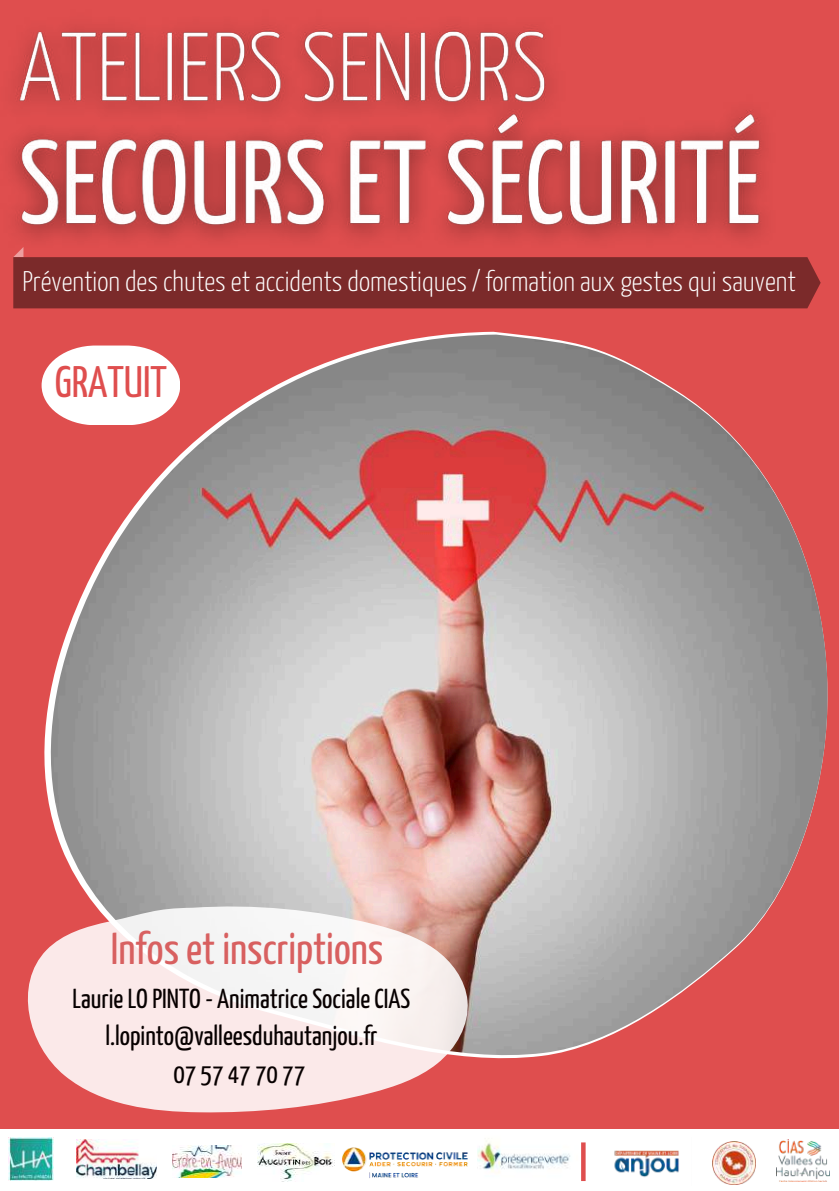
<style>
.page{position:relative;width:839px;height:1191px;background:#fff}
.page>*{position:absolute;margin:0;border:0;box-sizing:border-box;transform-origin:0 0}
.t1{font:44.6px "Yanone Kaffeesatz";color:#d86060}
.t2{font:44px "Yanone Kaffeesatz";color:#df4e4e}
.t3{font:300 28.4px "Yanone Kaffeesatz";color:#fff}
.t4{font:27.4px/37.6px "Yanone Kaffeesatz";color:#070000;text-align:center}
</style>
<div class="page">
<div style="left:0;top:0;width:838px;height:1191px;background:#df4e4e"></div>
<img style="left:11px;top:26px;width:755px;height:231px">
<img style="left:51px;top:335px;width:776px;height:721px">
<svg style="left:13px;top:247px;width:10px;height:10px"></svg>
<div style="left:13px;top:257px;width:807px;height:51px;background:#7b2a2a"></div>
<svg style="left:28px;top:906px;width:440px;height:207px;background:#f3d3d3"></svg>
<svg style="left:42px;top:346px;width:138px;height:79px;background:#f9e2e2"></svg>
<div style="left:0;top:1130px;width:838px;height:61px;background:#fff"></div>
<img style="left:776px;top:1140px;width:53px;height:42px">
<img style="left:712px;top:1141px;width:44px;height:44px">
<img style="left:614px;top:1150px;width:65px;height:27px">
<svg style="left:581px;top:1142px;width:4px;height:39px"></svg>
<img style="left:477px;top:1141px;width:94px;height:32px">
<img style="left:342px;top:1147px;width:126px;height:31px">
<img style="left:9px;top:1137px;width:45px;height:44px">
<img style="left:77px;top:1140px;width:79px;height:39px">
<img style="left:172px;top:1146px;width:69px;height:31px">
<img style="left:258px;top:1144px;width:75px;height:37px">
<p class="t3" style="left:22px;top:270px;width:775px">Prévention des chutes et accidents domestiques / formation aux gestes qui sauvent</p>
<h2 class="t2" style="left:55px;top:364px;width:114px">GRATUIT</h2>
<h1 class="t1" style="left:111px;top:931px;width:274px">Infos et inscriptions</h1>
<p class="t4" style="left:73px;top:982px;width:339px">Laurie LO PINTO - Animatrice Sociale CIAS l.lopinto@valleesduhautanjou.fr<br>07 57 47 70 77</p>
</div>
